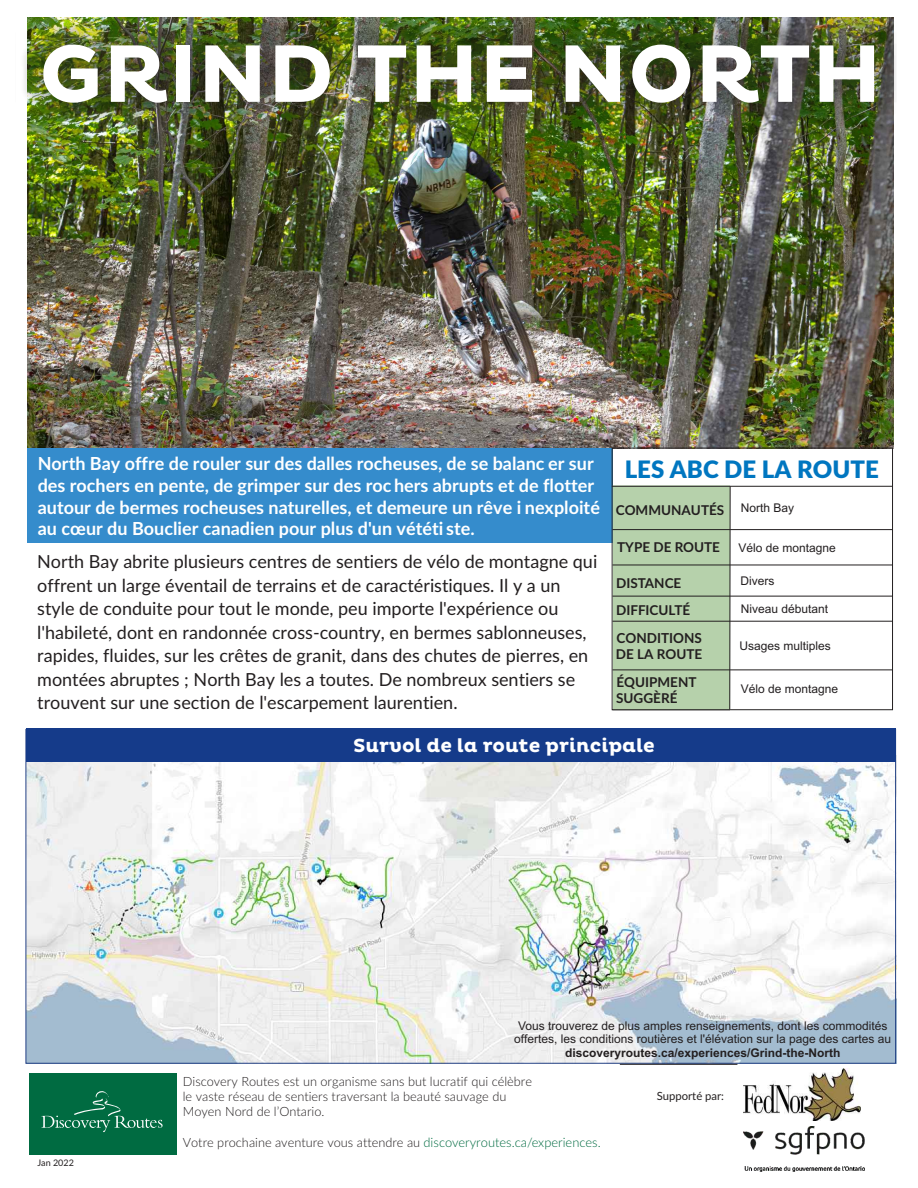
<style>
.page{position:relative;width:918px;height:1188px;background:#fff}
.page>*{position:absolute;margin:0;border:0;box-sizing:border-box;transform-origin:0 0}
.t1{font:700 82.95px "Pluto";color:#fff}
.t2{font:900 24px "Lato";color:#0076c0}
.t3{font:700 19.35px "Pluto";color:#fff}
.t4{font:18px/23.5px "Lato";color:#231f20}
.t5{font:700 18px/21.6px "Lato";color:#fff}
.t6{font:700 13.8px "Lato";color:#231f20}
.t7{font:700 13.5px/26.5px "Lato";color:#231f20}
.t8{font:300 12.75px/15.3px "Lato";color:#231f20}
.t9{font:12px/13.4px "Arial";color:#231f20;text-align:center}
.t10{font:700 12px "Arial";color:#231f20}
.t11{font:11.25px "Lato";color:#231f20}
.t12{font:9px "Lato";color:#231f20}
.s1{font-size:12.9px;color:#006b41}
</style>
<div class="page">
<img style="left:28px;top:18px;width:865px;height:430px">
<div style="left:16px;top:21px;width:881px;height:105px;background:#231f20;opacity:.75"></div>
<img style="left:28px;top:762px;width:866px;height:300px">
<div style="left:27px;top:448px;width:585px;height:95px;background:#358ccc"></div>
<div style="left:26px;top:729px;width:870px;height:33px;background:#153b8a"></div>
<div style="left:612px;top:448px;width:281px;height:262px;border:1px solid #231f20"></div>
<div style="left:613px;top:485px;width:117px;height:224px;background:#b6d1ab"></div>
<hr style="left:730px;top:529px;width:163px;height:1px;background:#231f20">
<hr style="left:730px;top:565px;width:163px;height:1px;background:#231f20">
<hr style="left:730px;top:596px;width:163px;height:1px;background:#231f20">
<hr style="left:730px;top:621px;width:163px;height:1px;background:#231f20">
<hr style="left:730px;top:670px;width:163px;height:1px;background:#231f20">
<hr style="left:612px;top:529px;width:118px;height:1px;background:#231f20">
<hr style="left:612px;top:565px;width:118px;height:1px;background:#231f20">
<hr style="left:612px;top:596px;width:118px;height:1px;background:#231f20">
<hr style="left:612px;top:621px;width:118px;height:1px;background:#231f20">
<hr style="left:612px;top:670px;width:118px;height:1px;background:#231f20">
<hr style="left:612px;top:486px;width:281px;height:1px;background:#231f20">
<hr style="left:729px;top:486px;width:2px;height:223px;background:#231f20">
<hr style="left:612px;top:709px;width:118px;height:1px;background:#231f20">
<img style="left:743px;top:1069px;width:118px;height:52px">
<div style="left:29px;top:1073px;width:147px;height:81px;background:#006b41"></div>
<svg style="left:41px;top:1091px;width:122px;height:41px"></svg>
<img style="left:743px;top:1126px;width:122px;height:45px">
<hr style="left:620px;top:1064px;width:117px;height:1px;background:#231f20">
<h1 class="t1" style="left:39px;top:40px;width:845px">GRIND THE NORTH</h1>
<p class="t5" style="left:38px;top:454px;width:564px">North Bay offre de rouler sur des dalles rocheuses, de se balanc er sur des rochers en pente, de grimper sur des roc hers abrupts et de flotter autour de bermes rocheuses naturelles, et demeure un rêve i nexploité au cœur du Bouclier canadien pour plus d'un vététi ste.</p>
<p class="t4" style="left:37px;top:551px;width:562px">North Bay abrite plusieurs centres de sentiers de vélo de montagne qui offrent un large éventail de terrains et de caractéristiques. Il y a un style de conduite pour tout le monde, peu importe l'expérience ou l'habileté, dont en randonnée cross-country, en bermes sablonneuses, rapides, fluides, sur les crêtes de granit, dans des chutes de pierres, en montées abruptes ; North Bay les a toutes. De nombreux sentiers se trouvent sur une section de l'escarpement laurentien.</p>
<h2 class="t2" style="left:625px;top:458px;width:256px">LES ABC DE LA ROUTE</h2>
<p class="t7" style="left:616px;top:497px;width:110px">COMMUNAUTÉS</p>
<p class="t7" style="left:617px;top:535px;width:104px">TYPE DE ROUTE</p>
<p class="t7" style="left:616px;top:571px;width:76px">DISTANCE<br>DIFFICULTÉ</p>
<p class="t7" style="left:616px;top:641px;width:88px">DE LA ROUTE</p>
<p class="t9" style="left:741px;top:502px;width:55px">North Bay</p>
<p class="t9" style="left:738px;top:542px;width:99px">Vélo de montagne</p>
<p class="t9" style="left:740px;top:575px;width:35px">Divers</p>
<p class="t9" style="left:741px;top:603px;width:89px">Niveau débutant</p>
<p class="t6" style="left:617px;top:632px;width:87px">CONDITIONS</p>
<p class="t9" style="left:739px;top:640px;width:93px">Usages multiples</p>
<p class="t7" style="left:616px;top:670px;width:82px">ÉQUIPMENT</p>
<p class="t7" style="left:616px;top:686px;width:63px">SUGGÈRÉ</p>
<p class="t9" style="left:741px;top:683px;width:99px">Vélo de montagne</p>
<p class="t3" style="left:353px;top:737px;width:303px">Survol de la route principale</p>
<p class="t9" style="left:514px;top:1020px;width:378px">Vous trouverez de plus amples renseignements, dont les commodités offertes, les conditions routières et l'élévation sur la page des cartes au</p>
<p class="t10" style="left:565px;top:1048px;width:277px">discoveryroutes.ca/experiences/Grind-the-North</p>
<p class="t12" style="left:37px;top:1158px;width:38px">Jan 2022</p>
<p class="t8" style="left:183px;top:1074px;width:351px">Discovery Routes est un organisme sans but lucratif qui célèbre le vaste réseau de sentiers traversant la beauté sauvage du<br>Moyen Nord de l’Ontario.</p>
<p class="t8" style="left:183px;top:1136px;width:419px">Votre prochaine aventure vous attendre au <span class="s1">discoveryroutes.ca/experiences.</span></p>
<p class="t11" style="left:657px;top:1091px;width:69px">Supporté par:</p>
</div>
